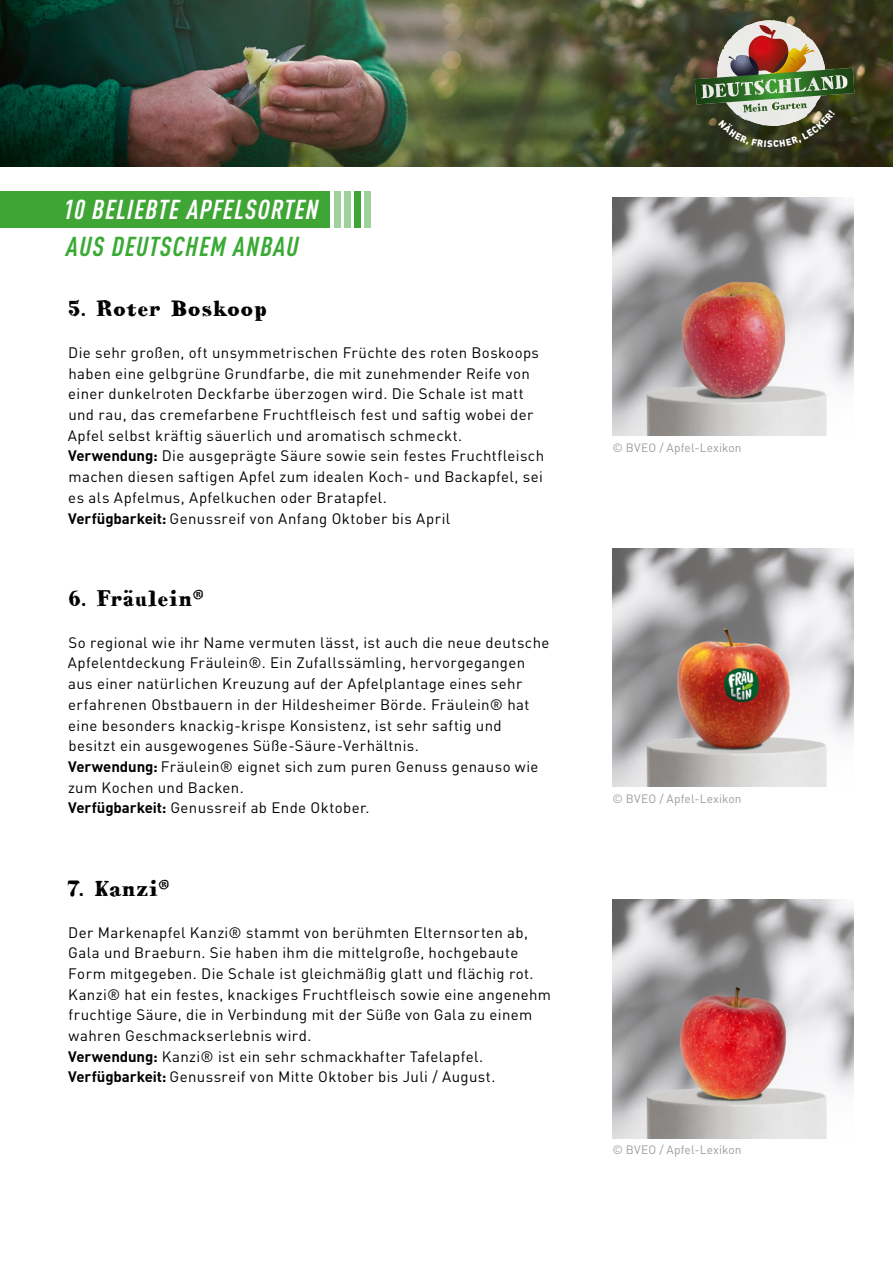
<style>
.page{position:relative;width:893px;height:1263px;background:#fff}
.page>*{position:absolute;margin:0;border:0;box-sizing:border-box;transform-origin:0 0}
.t1{font:italic 700 condensed 27px "DIN Pro";letter-spacing:.035em;color:#fff}
.t2{font:italic 700 condensed 27px "DIN Pro";letter-spacing:.045em;color:#3aaa35}
.t3{font:22.5px "HVD Bodedo";letter-spacing:.01em;color:#000}
.t4{font:15px/20.7px "DIN Pro";letter-spacing:.025em;color:#000}
.t5{font:12px "DIN Pro";letter-spacing:.005em;color:#9d9d9c}
.s1{font-weight:700}
</style>
<div class="page">
<img style="left:0;top:0;width:893px;height:167px">
<img style="left:612px;top:198px;width:241px;height:238px">
<img style="left:612px;top:549px;width:241px;height:238px">
<img style="left:612px;top:900px;width:241px;height:238px">
<div style="left:0;top:191px;width:330px;height:37px;background:#3fa535"></div>
<div style="left:334px;top:191px;width:6px;height:37px;background:#9fd29a"></div>
<div style="left:344px;top:191px;width:7px;height:37px;background:#9fd29a"></div>
<div style="left:354px;top:191px;width:7px;height:37px;background:#3fa535"></div>
<div style="left:365px;top:191px;width:6px;height:37px;background:#9fd29a"></div>
<img style="left:695px;top:20px;width:159px;height:147px">
<h1 class="t1" style="left:64px;top:189px;width:256px">10 BELIEBTE APFELSORTEN</h1>
<h1 class="t2" style="left:66px;top:226px;width:234px">AUS DEUTSCHEM ANBAU</h1>
<h2 class="t3" style="left:68px;top:294px;width:200px">5. Roter Boskoop</h2>
<p class="t4" style="left:68px;top:341px;width:478px">Die sehr großen, oft unsymmetrischen Früchte des roten Boskoops haben eine gelbgrüne Grundfarbe, die mit zunehmender Reife von einer dunkelroten Deckfarbe überzogen wird. Die Schale ist matt und rau, das cremefarbene Fruchtfleisch fest und saftig wobei der Apfel selbst kräftig säuerlich und aromatisch schmeckt.<br><span class="s1">Verwendung:</span> Die ausgeprägte Säure sowie sein festes Fruchtfleisch machen diesen saftigen Apfel zum idealen Koch- und Backapfel, sei es als Apfelmus, Apfelkuchen oder Bratapfel.<br><span class="s1">Verfügbarkeit:</span> Genussreif von Anfang Oktober bis April</p>
<h2 class="t3" style="left:68px;top:584px;width:137px">6. Fräulein®</h2>
<p class="t4" style="left:68px;top:630px;width:483px">So regional wie ihr Name vermuten lässt, ist auch die neue deutsche Apfelentdeckung Fräulein®. Ein Zufallssämling, hervorgegangen aus einer natürlichen Kreuzung auf der Apfelplantage eines sehr erfahrenen Obstbauern in der Hildesheimer Börde. Fräulein® hat eine besonders knackig-krispe Konsistenz, ist sehr saftig und besitzt ein ausgewogenes Süße-Säure-Verhältnis.<br><span class="s1">Verwendung:</span> Fräulein® eignet sich zum puren Genuss genauso wie zum Kochen und Backen.<br><span class="s1">Verfügbarkeit:</span> Genussreif ab Ende Oktober.</p>
<h2 class="t3" style="left:67px;top:874px;width:104px">7. Kanzi®</h2>
<p class="t4" style="left:68px;top:920px;width:484px">Der Markenapfel Kanzi® stammt von berühmten Elternsorten ab, Gala und Braeburn. Sie haben ihm die mittelgroße, hochgebaute Form mitgegeben. Die Schale ist gleichmäßig glatt und flächig rot.<br>Kanzi® hat ein festes, knackiges Fruchtfleisch sowie eine angenehm fruchtige Säure, die in Verbindung mit der Süße von Gala zu einem wahren Geschmackserlebnis wird.<br><span class="s1">Verwendung:</span> Kanzi® ist ein sehr schmackhafter Tafelapfel.<br><span class="s1">Verfügbarkeit:</span> Genussreif von Mitte Oktober bis Juli / August.</p>
<p class="t5" style="left:612px;top:438px;width:131px">© BVEO / Apfel-Lexikon</p>
<p class="t5" style="left:612px;top:789px;width:131px">© BVEO / Apfel-Lexikon</p>
<p class="t5" style="left:612px;top:1140px;width:131px">© BVEO / Apfel-Lexikon</p>
</div>
